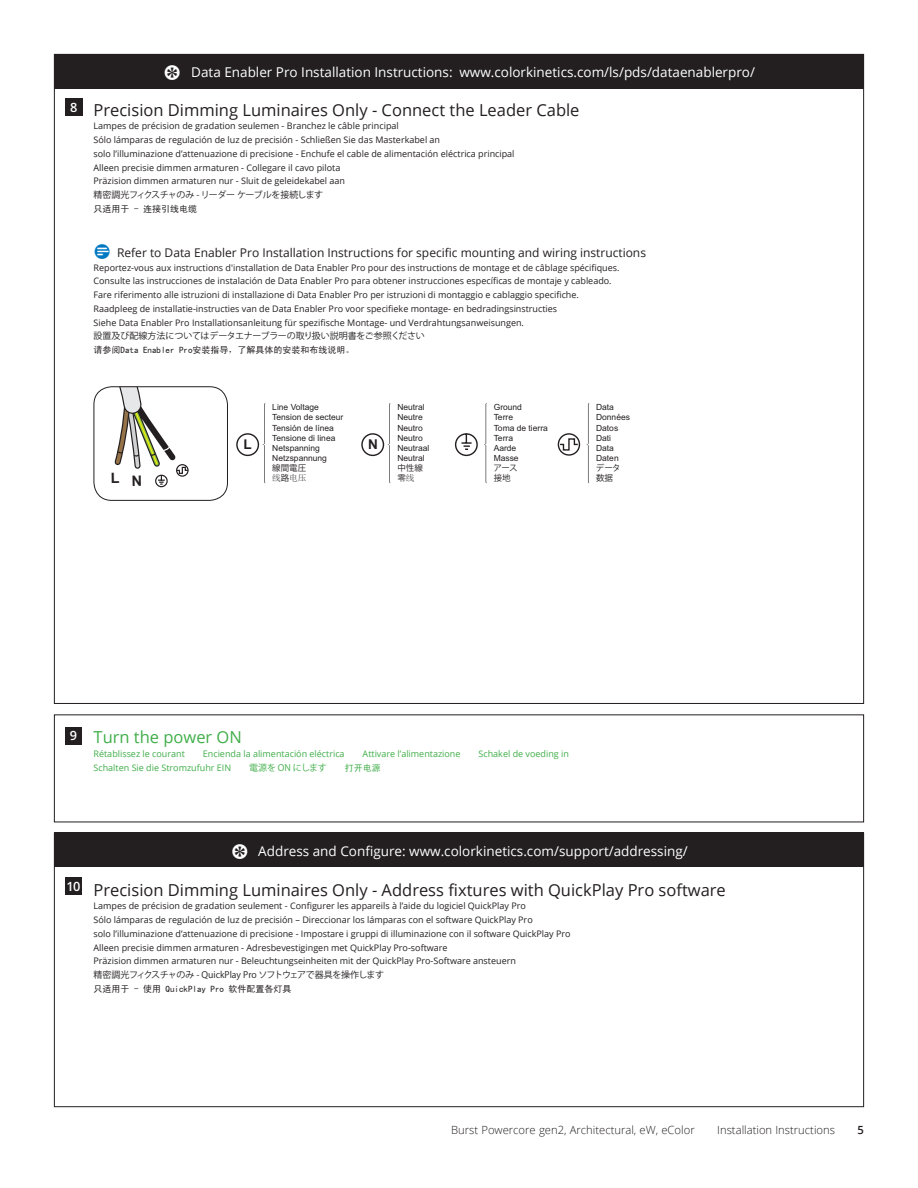
<style>
.page{position:relative;width:918px;height:1188px;background:#fff}
.page>*{position:absolute;margin:0;border:0;box-sizing:border-box;transform-origin:0 0}
.t1{font:16.5px "Open Sans";color:#231f20}
.t2{font:16.5px "Open Sans";color:#40ae49}
.Banner{font:13.5px "Open Sans";color:#fff}
.t3{font:700 13.5px "Arial";color:#231f20}
.t4{font:600 12.75px "Open Sans";color:#fff}
.t5{font:12px "Open Sans";color:#231f20}
.t6{font:300 11.25px "Open Sans";color:#231f20}
.t7{font:600 11.25px "Open Sans";color:#231f20}
.t8{font:9px "Open Sans";color:#231f20}
.t9{font:9px "Open Sans";color:#40ae49}
.t10{font:9px "Koz Go Pro";letter-spacing:-.02em;color:#231f20}
.t11{font:9px "Sim Hei";color:#231f20}
.t12{font:9px "Koz Go Pro";letter-spacing:-.04em;color:#231f20}
.t13{font:9px "Koz Go Pro";letter-spacing:-.03em;color:#40ae49}
.t14{font:9px "Sim Hei";color:#40ae49}
.t15{font:8.55px/10.2px "Arial";color:#231f20}
.s1{font-family:"Koz Go Pro Regular 90 msp RKSJ H"}
.s2{font-family:"Adobe Song Std Light GBK EUC H"}
</style>
<div class="page">
<div style="left:54px;top:54px;width:810px;height:34px;background:#231f20"></div>
<svg style="left:557px;top:433px;width:24px;height:23px"></svg>
<svg style="left:587px;top:403px;width:2px;height:80px"></svg>
<svg style="left:454px;top:403px;width:33px;height:80px"></svg>
<svg style="left:388px;top:403px;width:3px;height:80px"></svg>
<div style="left:361px;top:433px;width:23px;height:23px;border:1px solid #231f20;border-radius:50%"></div>
<svg style="left:263px;top:403px;width:3px;height:80px"></svg>
<div style="left:236px;top:433px;width:23px;height:23px;border:1px solid #231f20;border-radius:50%"></div>
<div style="left:65px;top:99px;width:17px;height:17px;background:#231f20"></div>
<div style="left:65px;top:878px;width:17px;height:17px;background:#231f20"></div>
<div style="left:54px;top:833px;width:810px;height:34px;background:#231f20"></div>
<div style="left:94px;top:386px;width:134px;height:115px;border:1px solid #231f20;border-radius:18px"></div>
<div style="left:65px;top:727px;width:17px;height:17px;background:#231f20"></div>
<svg style="left:104px;top:387px;width:85px;height:101px"></svg>
<p class="t4" style="left:70px;top:99px;width:9px">8</p>
<p class="Banner" style="left:191px;top:63px;width:565px">Data Enabler Pro Installation Instructions: www.colorkinetics.com/ls/pds/dataenablerpro/</p>
<p class="t1" style="left:94px;top:98px;width:488px">Precision Dimming Luminaires Only - Connect the Leader Cable</p>
<p class="t8" style="left:94px;top:120px;width:307px">Lampes de précision de gradation seulemen - Branchez le câble principal</p>
<p class="t8" style="left:94px;top:134px;width:348px">Sólo lámparas de regulación de luz de precisión - Schließen Sie das Masterkabel an</p>
<p class="t8" style="left:94px;top:147px;width:423px">solo l’illuminazione d’attenuazione di precisione - Enchufe el cable de alimentación eléctrica principal</p>
<p class="t8" style="left:94px;top:161px;width:248px">Alleen precisie dimmen armaturen - Collegare il cavo pilota</p>
<p class="t8" style="left:94px;top:175px;width:253px">Präzision dimmen armaturen nur - Sluit de geleidekabel aan</p>
<p class="t12" style="left:94px;top:189px;width:231px">精密調光フィクスチャのみ - リーダー ケーブルを接続します</p>
<p class="t11" style="left:94px;top:204px;width:105px">只适用于 - 连接引线电缆</p>
<p class="t5" style="left:117px;top:244px;width:530px">Refer to Data Enabler Pro Installation Instructions for specific mounting and wiring instructions</p>
<p class="t8" style="left:94px;top:261px;width:528px">Reportez-vous aux instructions d'installation de Data Enabler Pro pour des instructions de montage et de câblage spécifiques.</p>
<p class="t8" style="left:94px;top:275px;width:520px">Consulte las instrucciones de instalación de Data Enabler Pro para obtener instrucciones específicas de montaje y cableado.</p>
<p class="t8" style="left:94px;top:289px;width:487px">Fare riferimento alle istruzioni di installazione di Data Enabler Pro per istruzioni di montaggio e cablaggio specifiche.</p>
<p class="t8" style="left:94px;top:302px;width:465px">Raadpleeg de installatie-instructies van de Data Enabler Pro voor specifieke montage- en bedradingsinstructies</p>
<p class="t8" style="left:94px;top:316px;width:432px">Siehe Data Enabler Pro Installationsanleitung für spezifische Montage- und Verdrahtungsanweisungen.</p>
<p class="t10" style="left:94px;top:330px;width:333px">設置及び配線方法についてはデータエナーブラーの取り扱い説明書をご参照ください</p>
<p class="t11" style="left:94px;top:345px;width:262px">请参阅Data Enabler Pro安装指导，了解具体的安装和布线说明。</p>
<p class="t3" style="left:244px;top:435px;width:10px">L</p>
<p class="t15" style="left:272px;top:402px;width:73px">Line Voltage<br>Tension de secteur<br>Tensión de línea<br>Tensione di linea<br>Netspanning<br>Netzspannung<br><span class="s1">線間電圧<br></span><span class="s2">线</span><span class="s1">路</span><span class="s2">电压</span></p>
<p class="t3" style="left:368px;top:435px;width:11px">N</p>
<p class="t15" style="left:397px;top:402px;width:34px">Neutral<br>Neutre<br>Neutro<br>Neutro<br>Neutraal<br>Neutral<span class="s1">中性線零</span><span class="s2">线</span></p>
<p class="t15" style="left:493px;top:402px;width:56px">Ground<br>Terre<br>Toma de tierra<br>Terra<br>Aarde<br>Masse<br><span class="s1">アース<br>接地</span></p>
<p class="t15" style="left:596px;top:402px;width:36px">Data<br>Données<br>Datos<br>Dati<br>Data<br>Daten<br><span class="s1">データ数据</span></p>
<p class="t4" style="left:70px;top:727px;width:9px">9</p>
<p class="t2" style="left:94px;top:726px;width:150px">Turn the power ON</p>
<p class="t9" style="left:94px;top:747px;width:93px">Rétablissez le courant</p>
<p class="t9" style="left:203px;top:747px;width:143px">Encienda la alimentación eléctrica</p>
<p class="t9" style="left:363px;top:747px;width:99px">Attivare l’alimentazione</p>
<p class="t9" style="left:479px;top:747px;width:92px">Schakel de voeding in</p>
<p class="t9" style="left:94px;top:761px;width:139px">Schalten Sie die Stromzufuhr EIN</p>
<p class="t13" style="left:249px;top:762px;width:79px">電源を ON にします</p>
<p class="t14" style="left:345px;top:763px;width:37px">打开电源</p>
<p class="t4" style="left:66px;top:878px;width:16px">10</p>
<p class="Banner" style="left:258px;top:842px;width:431px">Address and Configure: www.colorkinetics.com/support/addressing/</p>
<p class="t1" style="left:94px;top:878px;width:634px">Precision Dimming Luminaires Only - Address fixtures with QuickPlay Pro software</p>
<p class="t8" style="left:94px;top:900px;width:434px">Lampes de précision de gradation seulement - Configurer les appareils à l’aide du logiciel QuickPlay Pro</p>
<p class="t8" style="left:94px;top:914px;width:441px">Sólo lámparas de regulación de luz de precisión – Direccionar los lámparas con el software QuickPlay Pro</p>
<p class="t8" style="left:94px;top:927px;width:479px">solo l’illuminazione d’attenuazione di precisione - Impostare i gruppi di illuminazione con il software QuickPlay Pro</p>
<p class="t8" style="left:94px;top:941px;width:356px">Alleen precisie dimmen armaturen - Adresbevestigingen met QuickPlay Pro-software</p>
<p class="t8" style="left:94px;top:955px;width:424px">Präzision dimmen armaturen nur - Beleuchtungseinheiten mit der QuickPlay Pro-Software ansteuern</p>
<p class="t10" style="left:94px;top:969px;width:292px">精密調光フィクスチャのみ - QuickPlay Pro ソフトウェアで器具を操作します</p>
<p class="t11" style="left:94px;top:984px;width:199px">只适用于 - 使用 QuickPlay Pro 软件配置各灯具</p>
<p class="t6" style="left:451px;top:1122px;width:245px">Burst Powercore gen2, Architectural, eW, eColor</p>
<p class="t6" style="left:717px;top:1122px;width:119px">Installation Instructions</p>
<p class="t7" style="left:858px;top:1122px;width:8px">5</p>
</div>
